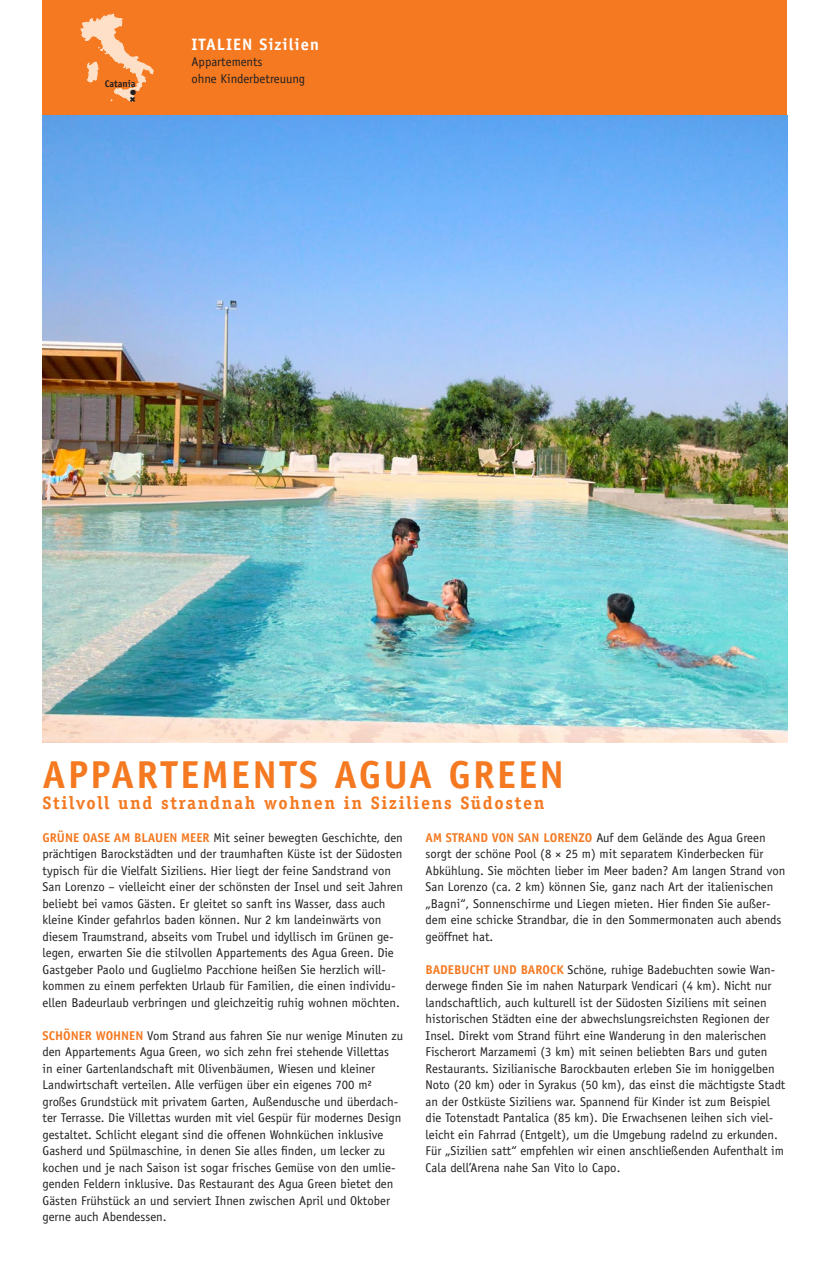
<style>
.page{position:relative;width:830px;height:1263px;background:#fff}
.page>*{position:absolute;margin:0;border:0;box-sizing:border-box;transform-origin:0 0}
.t1{font:700 39px "Officina Sans Std";letter-spacing:.06em;color:#f47921}
.t2{font:700 18px "Officina Serif Std";letter-spacing:.09em;color:#f47921}
.t3{font:700 16.5px "Officina Sans Std";letter-spacing:.06em;color:#fff}
.t4{font:12.75px/16.5px "Officina Sans Std";color:#231f20}
.t5{font:700 9.75px "Officina Sans Std";color:#231f20}
.t6{font:7.5px "Zapf Dingbats Std";color:#231f20}
.s1{font-weight:700;color:#f47921}
</style>
<div class="page">
<div style="left:43px;top:0;width:744px;height:116px;background:#f47921"></div>
<img style="left:43px;top:116px;width:744px;height:626px">
<svg style="left:80px;top:13px;width:74px;height:89px"></svg>
<p class="t5" style="left:105px;top:77px;width:32px">Catania</p>
<p class="t6" style="left:130px;top:89px;width:7px">●</p>
<p class="t3" style="left:191px;top:34px;width:129px">ITALIEN Sizilien</p>
<p class="t4" style="left:191px;top:53px;width:115px">Appartements<br>ohne Kinderbetreuung</p>
<h1 class="t1" style="left:43px;top:751px;width:523px">APPARTEMENTS AGUA GREEN</h1>
<h2 class="t2" style="left:43px;top:791px;width:503px">Stilvoll und strandnah wohnen in Siziliens Südosten</h2>
<p class="t4" style="left:43px;top:829px;width:362px"><span class="s1">GRÜNE OASE AM BLAUEN MEER</span> Mit seiner bewegten Geschichte, den prächtigen Barockstädten und der traumhaften Küste ist der Südosten typisch für die Vielfalt Siziliens. Hier liegt der feine Sandstrand von San Lorenzo – vielleicht einer der schönsten der Insel und seit Jahren beliebt bei vamos Gästen. Er gleitet so sanft ins Wasser, dass auch kleine Kinder gefahrlos baden können. Nur 2 km landeinwärts von diesem Traumstrand, abseits vom Trubel und idyllisch im Grünen ge&shy;legen, erwarten Sie die stilvollen Appartements des Agua Green. Die Gastgeber Paolo und Guglielmo Pacchione heißen Sie herzlich will&shy;kommen zu einem perfekten Urlaub für Familien, die einen individu&shy;ellen Badeurlaub verbringen und gleichzeitig ruhig wohnen möchten.</p>
<p class="t4" style="left:43px;top:1027px;width:362px"><span class="s1">SCHÖNER WOHNEN</span> Vom Strand aus fahren Sie nur wenige Minuten zu den Appartements Agua Green, wo sich zehn frei stehende Villettas<br>in einer Gartenlandschaft mit Olivenbäumen, Wiesen und kleiner Landwirtschaft verteilen. Alle verfügen über ein eigenes 700 m² großes Grundstück mit privatem Garten, Außendusche und überdach&shy;ter Terrasse. Die Villettas wurden mit viel Gespür für modernes Design gestaltet. Schlicht elegant sind die offenen Wohnküchen inklusive Gasherd und Spülmaschine, in denen Sie alles finden, um lecker zu kochen und je nach Saison ist sogar frisches Gemüse von den umlie&shy;genden Feldern inklusive. Das Restaurant des Agua Green bietet den Gästen Frühstück an und serviert Ihnen zwischen April und Oktober gerne auch Abendessen.</p>
<p class="t4" style="left:425px;top:829px;width:361px"><span class="s1">AM STRAND VON SAN LORENZO</span> Auf dem Gelände des Agua Green sorgt der schöne Pool (8 × 25 m) mit separatem Kinderbecken für Abkühlung. Sie möchten lieber im Meer baden? Am langen Strand von San Lorenzo (ca. 2 km) können Sie, ganz nach Art der italienischen „Bagni“, Sonnenschirme und Liegen mieten. Hier finden Sie außer&shy;dem eine schicke Strandbar, die in den Sommermonaten auch abends geöffnet hat.</p>
<p class="t4" style="left:425px;top:961px;width:361px"><span class="s1">BADEBUCHT UND BAROCK</span> Schöne, ruhige Badebuchten sowie Wan&shy;derwege finden Sie im nahen Naturpark Vendicari (4 km). Nicht nur landschaftlich, auch kulturell ist der Südosten Siziliens mit seinen historischen Städten eine der abwechslungsreichsten Regionen der Insel. Direkt vom Strand führt eine Wanderung in den malerischen Fischerort Marzamemi (3 km) mit seinen beliebten Bars und guten Restaurants. Sizilianische Barockbauten erleben Sie im honiggelben Noto (20 km) oder in Syrakus (50 km), das einst die mächtigste Stadt an der Ostküste Siziliens war. Spannend für Kinder ist zum Beispiel die Totenstadt Pantalica (85 km). Die Erwachsenen leihen sich viel&shy;leicht ein Fahrrad (Entgelt), um die Umgebung radelnd zu erkunden.<br>Für „Sizilien satt“ empfehlen wir einen anschließenden Aufenthalt im Cala dell’Arena nahe San Vito lo Capo.</p>
</div>
